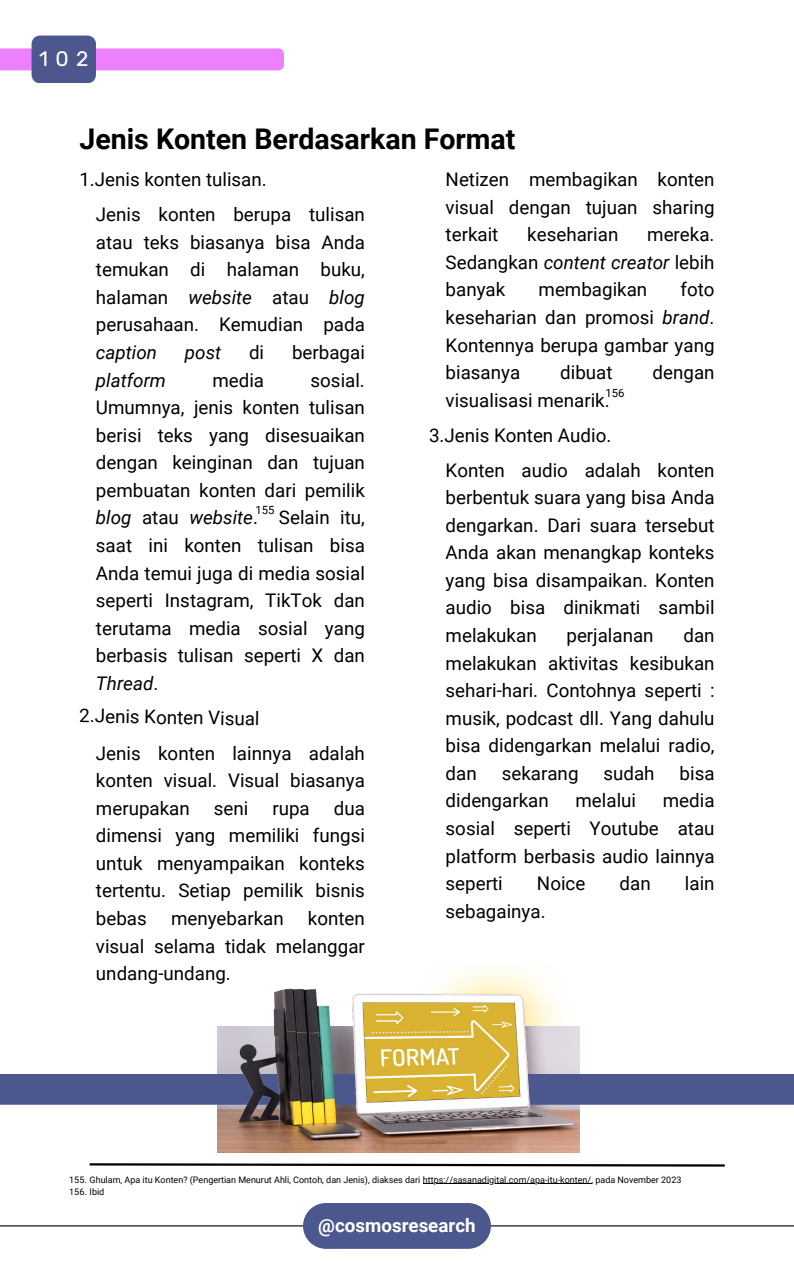
<style>
.page{position:relative;width:794px;height:1266px;background:#fff}
.page>*{position:absolute;margin:0;border:0;box-sizing:border-box;transform-origin:0 0}
.t1{font:700 28.5px "Roboto";color:#000}
.t2{font:20.92px "Rubik";color:#fff}
.t3{font:18.75px/27.6px "Roboto";color:#000;text-align:justify}
.t4{font:italic 18.75px "Roboto";color:#000}
.t5{font:700 18.75px "Roboto";color:#fff}
.t6{font:11.25px "Roboto";color:#000}
.t7{font:9px/12.4px "Roboto";color:#000}
.s1{font-style:italic}
</style>
<div class="page">
<svg style="left:0;top:36px;width:284px;height:47px"></svg>
<div style="left:303px;top:1203px;width:187px;height:45px;background:#4c578d"></div>
<hr style="left:0;top:1225px;width:303px;height:1px;background:#000">
<hr style="left:490px;top:1225px;width:303px;height:1px;background:#000">
<svg style="left:89px;top:1163px;width:636px;height:4px"></svg>
<img style="left:217px;top:1026px;width:362px;height:126px">
<div style="left:0;top:1074px;width:793px;height:30px;background:#4c578d"></div>
<img style="left:230px;top:979px;width:346px;height:174px">
<hr style="left:422px;top:1183px;width:169px;height:1px;background:#000">
<p class="t2" style="left:39px;top:46px;width:51px">102</p>
<h1 class="t1" style="left:79px;top:122px;width:437px">Jenis Konten Berdasarkan Format</h1>
<p class="t3" style="left:79px;top:166px;width:189px">1.Jenis konten tulisan.</p>
<p class="t3" style="left:96px;top:201px;width:270px">Jenis konten berupa tulisan atau teks biasanya bisa Anda temukan di halaman buku, halaman <span class="s1">website</span> atau <span class="s1">blog </span>perusahaan. Kemudian pada</p>
<p class="t4" style="left:96px;top:341px;width:63px">caption</p>
<p class="t4" style="left:185px;top:341px;width:38px">post</p>
<p class="t3" style="left:249px;top:339px;width:17px">di</p>
<p class="t3" style="left:292px;top:339px;width:74px">berbagai</p>
<p class="t4" style="left:96px;top:369px;width:71px">platform</p>
<p class="t3" style="left:212px;top:366px;width:53px">media</p>
<p class="t3" style="left:96px;top:366px;width:270px;text-indent:214px">sosial.<br>Umumnya, jenis konten tulisan berisi teks yang disesuaikan dengan keinginan dan tujuan pembuatan konten dari pemilik <span class="s1">blog</span> atau <span class="s1">website</span>. Selain itu, saat ini konten tulisan bisa Anda temui juga di media sosial seperti Instagram, TikTok dan terutama media sosial yang berbasis tulisan seperti X dan <span class="s1">Thread</span>.</p>
<p class="t6" style="left:255px;top:504px;width:20px">155</p>
<p class="t3" style="left:80px;top:702px;width:181px;rotate:1deg">2.Jenis Konten Visual</p>
<p class="t3" style="left:96px;top:739px;width:270px">Jenis konten lainnya adalah konten visual. Visual biasanya merupakan</p>
<p class="t3" style="left:96px;top:794px;width:270px;text-indent:238px">dua dimensi yang memiliki fungsi untuk menyampaikan konteks tertentu. Setiap pemilik bisnis bebas</p>
<p class="t3" style="left:214px;top:794px;width:36px">seni</p>
<p class="t3" style="left:272px;top:794px;width:39px">rupa</p>
<p class="t3" style="left:96px;top:905px;width:270px;text-indent:212px">konten visual selama tidak melanggar undang-undang.</p>
<p class="t3" style="left:171px;top:905px;width:114px">menyebarkan</p>
<p class="t3" style="left:445px;top:166px;width:270px">Netizen membagikan konten visual dengan tujuan sharing terkait</p>
<p class="t3" style="left:445px;top:221px;width:270px;text-indent:201px">mereka.<br>Sedangkan <span class="s1">content creator</span> lebih banyak</p>
<p class="t3" style="left:527px;top:221px;width:92px">keseharian</p>
<p class="t3" style="left:445px;top:276px;width:270px;text-indent:235px">foto keseharian dan promosi <span class="s1">brand</span>.<br>Kontennya berupa gambar yang biasanya</p>
<p class="t3" style="left:538px;top:276px;width:110px">membagikan</p>
<p class="t3" style="left:560px;top:359px;width:54px">dibuat</p>
<p class="t3" style="left:652px;top:359px;width:63px">dengan</p>
<p class="t3" style="left:445px;top:386px;width:165px">visualisasi menarik.</p>
<p class="t6" style="left:605px;top:387px;width:20px">156</p>
<p class="t3" style="left:429px;top:421px;width:184px">3.Jenis Konten Audio.</p>
<p class="t3" style="left:445px;top:456px;width:270px">Konten audio adalah konten berbentuk suara yang bisa Anda dengarkan. Dari suara tersebut Anda akan menangkap konteks yang bisa disampaikan. Konten audio bisa dinikmati sambil melakukan</p>
<p class="t3" style="left:445px;top:622px;width:270px;text-indent:238px">dan melakukan aktivitas kesibukan sehari-hari. Contohnya seperti : musik, podcast dll. Yang dahulu bisa didengarkan melalui radio, dan</p>
<p class="t3" style="left:566px;top:622px;width:89px">perjalanan</p>
<p class="t3" style="left:501px;top:759px;width:78px">sekarang</p>
<p class="t3" style="left:603px;top:759px;width:53px">sudah</p>
<p class="t3" style="left:679px;top:759px;width:36px">bisa</p>
<p class="t3" style="left:445px;top:787px;width:105px">didengarkan</p>
<p class="t3" style="left:575px;top:787px;width:62px">melalui</p>
<p class="t3" style="left:445px;top:787px;width:270px;text-indent:217px">media sosial seperti Youtube atau platform berbasis audio lainnya seperti</p>
<p class="t3" style="left:536px;top:870px;width:50px">Noice</p>
<p class="t3" style="left:619px;top:870px;width:33px">dan</p>
<p class="t3" style="left:684px;top:870px;width:31px">lain</p>
<p class="t3" style="left:445px;top:897px;width:101px">sebagainya.</p>
<p class="t7" style="left:69px;top:1173px;width:613px">155. Ghulam, Apa itu Konten? (Pengertian Menurut Ahli, Contoh, dan Jenis), diakses dari https://sasanadigital.com/apa-itu-konten/, pada November 2023<br>156. Ibid</p>
<p class="t5" style="left:318px;top:1214px;width:159px">@cosmosresearch</p>
</div>
